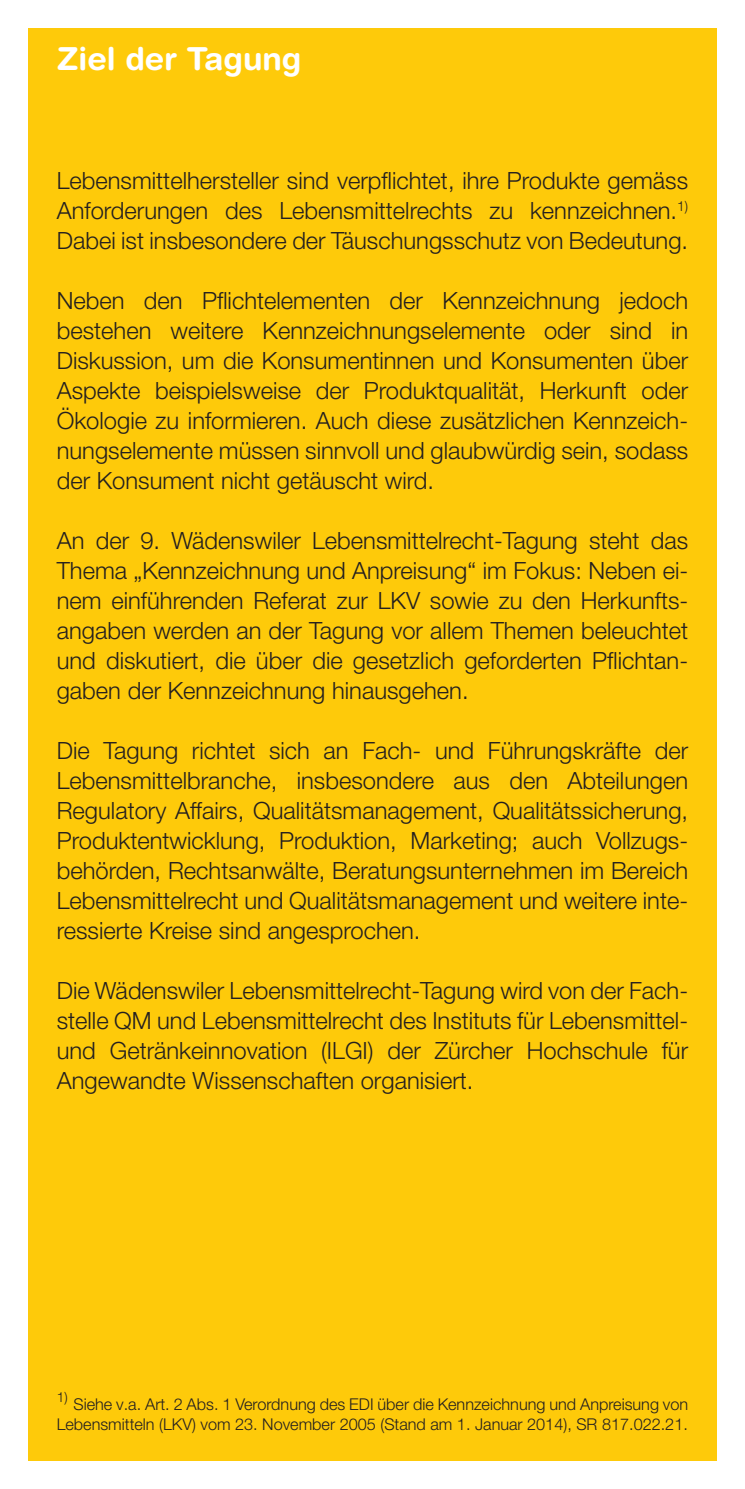
<style>
.page{position:relative;width:745px;height:1489px;background:#fff}
.page>*{position:absolute;margin:0;border:0;box-sizing:border-box;transform-origin:0 0}
.t1{font:700 31.75px "Helvetica Rounded LT Std";color:#fff}
.Lauftext{font:300 23.75px/30px "Helvetica Neue LT Pro";color:#231f20;text-align:justify}
.Lauftext-2{font:300 16.25px/20px "Helvetica Neue LT Pro";color:#231f20;text-align:right}
.Lauftext-3{font:300 13.75px "Helvetica Neue LT Pro";color:#231f20}
</style>
<div class="page">
<div style="left:28px;top:28px;width:688px;height:1432px;background:#feca0a"></div>
<p class="t1" style="left:57px;top:39px;width:246px">Ziel der Tagung</p>
<p class="Lauftext" style="left:57px;top:165px;width:632px">Lebensmittelhersteller sind verpflichtet, ihre Produkte gemäss Anforderungen des Lebensmittelrechts zu kennzeichnen.<sup>1)<br></sup>Dabei ist insbesondere der Täuschungsschutz von Bedeutung.</p>
<p class="Lauftext" style="left:57px;top:285px;width:632px">Neben den Pflichtelementen der Kennzeichnung jedoch bestehen weitere Kennzeichnungselemente oder sind in Diskussion, um die Konsumentinnen und Konsumenten über Aspekte beispielsweise der Produktqualität, Herkunft oder Ökologie zu informieren. Auch diese zusätzlichen Kennzeich&shy;nungselemente müssen sinnvoll und glaubwürdig sein, sodass der Konsument nicht getäuscht wird.</p>
<p class="Lauftext" style="left:57px;top:525px;width:632px">An der 9. Wädenswiler Lebensmittelrecht-Tagung steht das Thema „Kennzeichnung und Anpreisung“ im Fokus: Neben ei&shy;nem einführenden Referat zur LKV sowie zu den Herkunfts&shy;angaben werden an der Tagung vor allem Themen beleuchtet und diskutiert, die über die gesetzlich geforderten Pflichtan&shy;gaben der Kennzeichnung hinausgehen.</p>
<p class="Lauftext" style="left:57px;top:735px;width:632px">Die Tagung richtet sich an Fach- und Führungskräfte der Lebensmittelbranche, insbesondere aus den Abteilungen Regulatory Affairs, Qualitätsmanagement, Qualitätssicherung, Produktentwicklung, Produktion, Marketing; auch Vollzugs&shy;behörden, Rechtsanwälte, Beratungsunternehmen im Bereich Lebensmittelrecht und Qualitätsmanagement und weitere inte&shy;ressierte Kreise sind angesprochen.</p>
<p class="Lauftext" style="left:57px;top:975px;width:632px">Die Wädenswiler Lebensmittelrecht-Tagung wird von der Fach&shy;stelle QM und Lebensmittelrecht des Instituts für Lebensmittel&shy;und Getränkeinnovation (ILGI) der Zürcher Hochschule für Angewandte Wissenschaften organisiert.</p>
<p class="Lauftext-3" style="left:57px;top:1388px;width:13px">1)</p>
<p class="Lauftext-2" style="left:57px;top:1393px;width:632px">Siehe v.a. Art. 2 Abs. 1 Verordnung des EDI über die Kennzeichnung und Anpreisung von<br>Lebensmitteln (LKV) vom 23. November 2005 (Stand am 1. Januar 2014), SR 817.022.21.</p>
</div>
